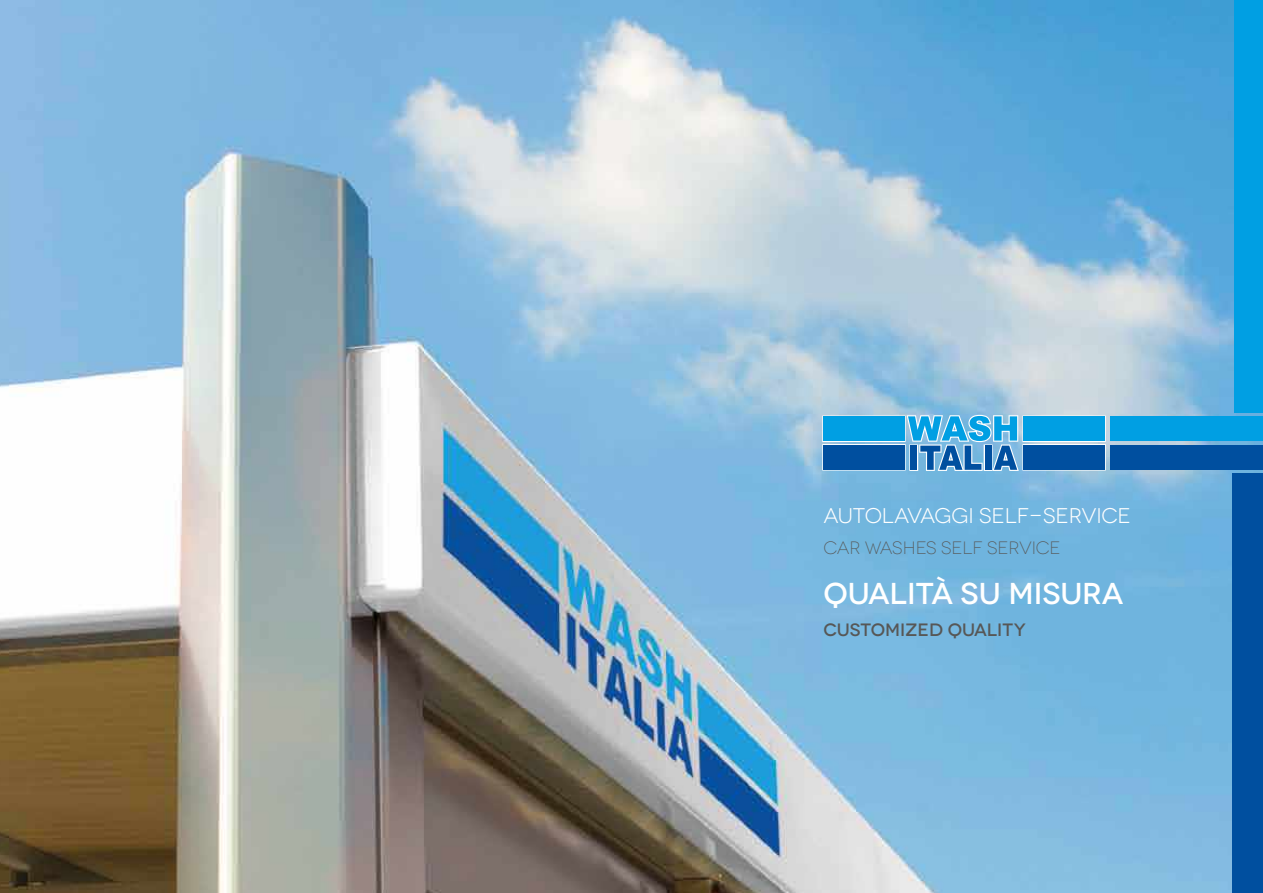
<style>
.page{position:relative;width:1263px;height:893px;background:#fff}
.page>*{position:absolute;margin:0;border:0;box-sizing:border-box;transform-origin:0 0}
.t1{font:500 30.15px "Novecentowide";color:#fff}
.t2{font:21.3px "Novecentowide";letter-spacing:-.005em;color:#fff}
.t3{font:300 17.85px "Novecentowide";letter-spacing:-.005em;color:#575756}
.t4{font:500 17.85px "Novecentowide";color:#575756}
</style>
<div class="page">
<img style="left:0;top:0;width:1263px;height:893px">
<div style="left:1234px;top:0;width:29px;height:412px;background:#009fe3"></div>
<div style="left:1233px;top:473px;width:30px;height:420px;background:#004f9f"></div>
<div style="left:1110px;top:417px;width:153px;height:24px;background:#009fe3"></div>
<div style="left:1110px;top:445px;width:153px;height:24px;background:#004f9f"></div>
<svg style="left:822px;top:415px;width:83px;height:27px"></svg>
<svg style="left:1022px;top:415px;width:84px;height:27px"></svg>
<svg style="left:822px;top:444px;width:83px;height:27px"></svg>
<svg style="left:1022px;top:444px;width:84px;height:27px"></svg>
<div style="left:823px;top:417px;width:81px;height:24px;background:#009fe3"></div>
<div style="left:1023px;top:417px;width:82px;height:24px;background:#009fe3"></div>
<div style="left:823px;top:445px;width:81px;height:24px;background:#004f9f"></div>
<div style="left:1023px;top:445px;width:82px;height:24px;background:#004f9f"></div>
<svg style="left:905px;top:413px;width:115px;height:59px"></svg>
<p class="t2" style="left:823px;top:503px;width:309px">AUTOLAVAGGI SELF-SERVICE</p>
<p class="t3" style="left:823px;top:538px;width:238px">CAR WASHES SELF SERVICE</p>
<h1 class="t1" style="left:823px;top:576px;width:302px">QUALITÀ SU MISURA</h1>
<p class="t4" style="left:823px;top:619px;width:204px">CUSTOMIZED QUALITY</p>
</div>
